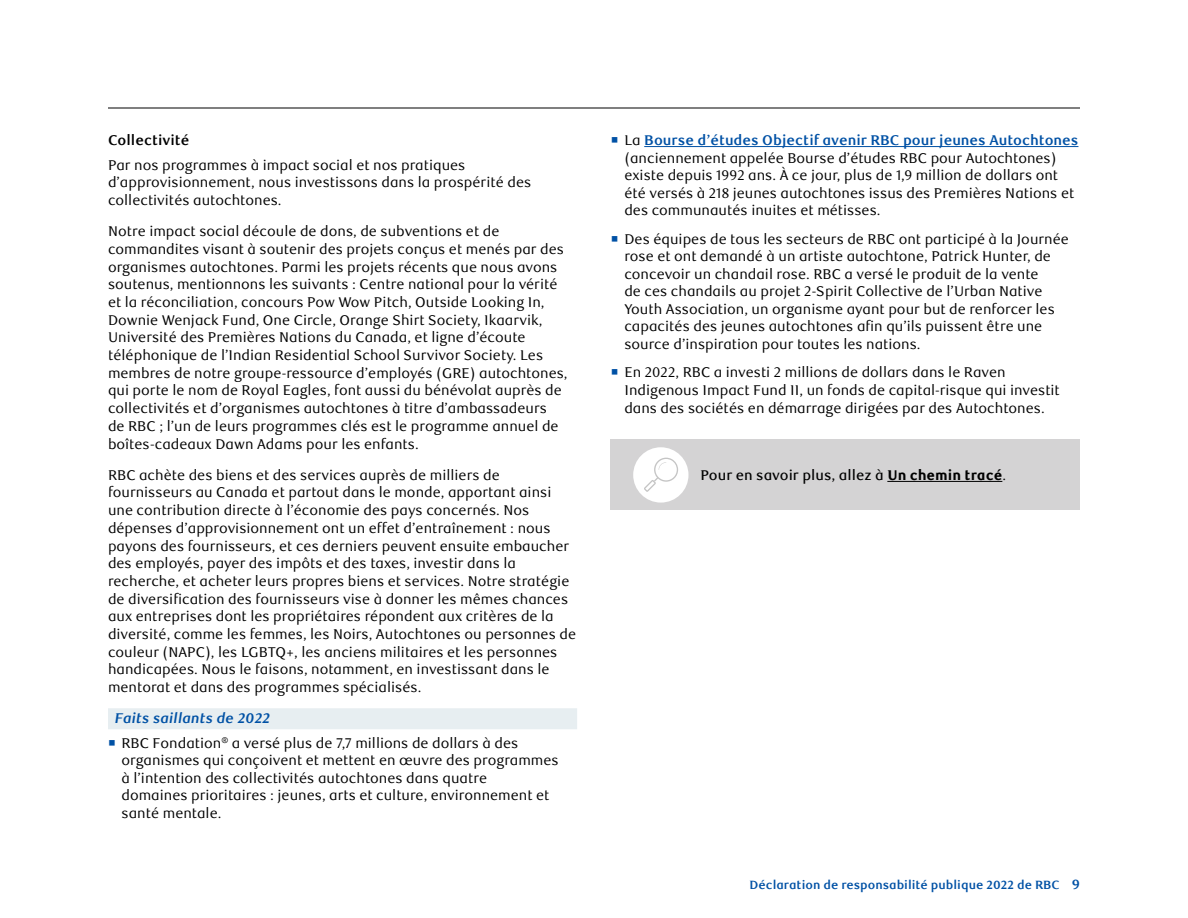
<style>
.page{position:relative;width:1188px;height:918px;background:#fff}
.page>*{position:absolute;margin:0;border:0;box-sizing:border-box;transform-origin:0 0}
.t1{font:14.1px/17.7px "RBC Text";color:#000}
.t2{font:500 14.1px "RBC Text";color:#000}
.t3{font:italic 700 14.1px "RBC Text";color:#0051a5}
.t4{font:700 14.1px "RBC Text";color:#000}
.t5{font:700 12px "RBC Text";color:#0051a5}
.s1{color:#0051a5}
.s2{font-weight:700;color:#0051a5}
.s3{font-weight:800}
.s4{font-weight:400}
.s5{font-size:13.5px}
</style>
<div class="page">
<hr style="left:108px;top:108px;width:972px;height:1px;background:#000">
<div style="left:108px;top:708px;width:469px;height:21px;background:#e7eef1"></div>
<hr style="left:644px;top:146px;width:434px;height:1px;background:#0051a5">
<div style="left:611px;top:440px;width:469px;height:70px;background:#d4d3d4"></div>
<hr style="left:887px;top:481px;width:115px;height:1px;background:#000">
<div style="left:633px;top:447px;width:55px;height:56px;background:#fff;border-radius:50%"></div>
<svg style="left:644px;top:458px;width:34px;height:34px"></svg>
<p class="t4" style="left:108px;top:132px;width:83px">Collectivité</p>
<p class="t1" style="left:108px;top:156px;width:425px">Par nos programmes à impact social et nos pratiques d’approvisionnement, nous investissons dans la prospérité des collectivités autochtones.</p>
<p class="t1" style="left:108px;top:223px;width:461px">Notre impact social découle de dons, de subventions et de commandites visant à soutenir des projets conçus et menés par des organismes autochtones. Parmi les projets récents que nous avons soutenus, mentionnons les suivants : Centre national pour la vérité et la réconciliation, concours Pow Wow Pitch, Outside Looking In, Downie Wenjack Fund, One Circle, Orange Shirt Society, Ikaarvik, Université des Premières Nations du Canada, et ligne d’écoute téléphonique de l’Indian Residential School Survivor Society. Les membres de notre groupe-ressource d’employés (GRE) autochtones, qui porte le nom de Royal Eagles, font aussi du bénévolat auprès de collectivités et d’organismes autochtones à titre d’ambassadeurs<br>de RBC ; l’un de leurs programmes clés est le programme annuel de boîtes-cadeaux Dawn Adams pour les enfants.</p>
<p class="t1" style="left:108px;top:466px;width:470px">RBC achète des biens et des services auprès de milliers de fournisseurs au Canada et partout dans le monde, apportant ainsi une contribution directe à l’économie des pays concernés. Nos dépenses d’approvisionnement ont un effet d’entraînement : nous payons des fournisseurs, et ces derniers peuvent ensuite embaucher des employés, payer des impôts et des taxes, investir dans la recherche, et acheter leurs propres biens et services. Notre stratégie de diversification des fournisseurs vise à donner les mêmes chances aux entreprises dont les propriétaires répondent aux critères de la diversité, comme les femmes, les Noirs, Autochtones ou personnes de couleur (NAPC), les LGBTQ+, les anciens militaires et les personnes handicapées. Nous le faisons, notamment, en investissant dans le mentorat et dans des programmes spécialisés.</p>
<p class="t3" style="left:115px;top:710px;width:157px">Faits saillants de 2022</p>
<p class="t1" style="left:122px;top:734px;width:439px;text-indent:-14px"><span class="s1">○</span> RBC Fondation<sup>®</sup> a versé plus de 7,7 millions de dollars à des organismes qui conçoivent et mettent en œuvre des programmes à l’intention des collectivités autochtones dans quatre<br>domaines prioritaires : jeunes, arts et culture, environnement et santé mentale.</p>
<p class="t1" style="left:624px;top:132px;width:456px;text-indent:-13px"><span class="s1">○</span> La <span class="s2">Bourse d’études Objectif avenir RBC pour jeunes Autochtones </span>(anciennement appelée Bourse d’études RBC pour Autochtones) existe depuis 1992 ans. À ce jour, plus de 1,9 million de dollars ont été versés à 218 jeunes autochtones issus des Premières Nations et des communautés inuites et métisses.</p>
<p class="t1" style="left:624px;top:231px;width:446px;text-indent:-13px"><span class="s1">○</span> Des équipes de tous les secteurs de RBC ont participé à la Journée rose et ont demandé à un artiste autochtone, Patrick Hunter, de concevoir un chandail rose. RBC a versé le produit de la vente<br>de ces chandails au projet 2-Spirit Collective de l’Urban Native Youth Association, un organisme ayant pour but de renforcer les capacités des jeunes autochtones afin qu’ils puissent être une source d’inspiration pour toutes les nations.</p>
<p class="t1" style="left:624px;top:364px;width:437px;text-indent:-13px"><span class="s1">○</span> En 2022, RBC a investi 2 millions de dollars dans le Raven<br>Indigenous Impact Fund II, un fonds de capital-risque qui investit dans des sociétés en démarrage dirigées par des Autochtones.</p>
<p class="t2" style="left:700px;top:467px;width:307px">Pour en savoir plus, allez à <span class="s3">Un chemin tracé</span><span class="s4">.</span></p>
<p class="t5" style="left:749px;top:878px;width:332px">Déclaration de responsabilité publique 2022 de RBC <span class="s5">9</span></p>
</div>
